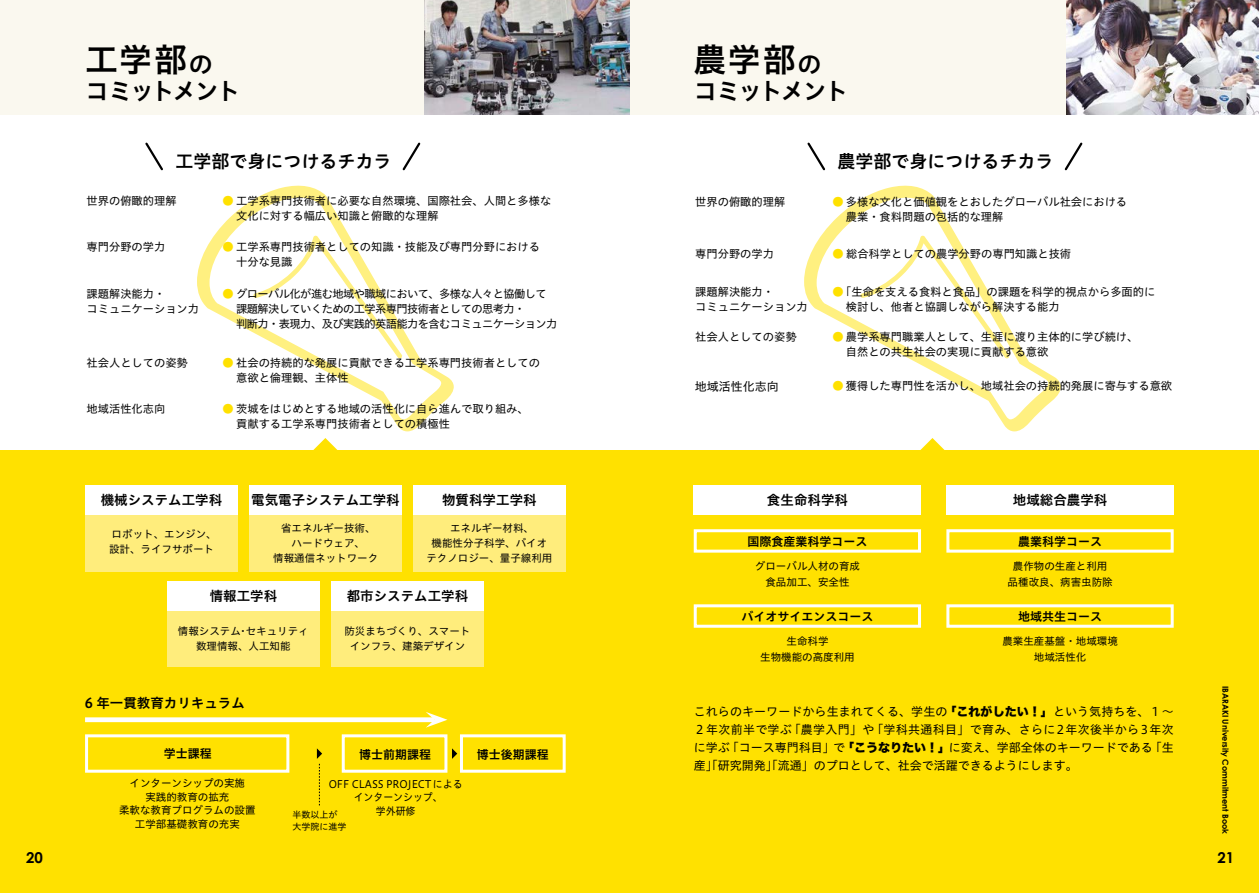
<style>
.page{position:relative;width:1259px;height:893px;background:#fff}
.page>*{position:absolute;margin:0;border:0;box-sizing:border-box;transform-origin:0 0}
.t1{font:33px "Hiragino UD Sans Std N W6";letter-spacing:.05em;color:#000}
.t2{font:24px "Hiragino UD Sans Std N W6";letter-spacing:-.085em;color:#000}
.t3{font:18px "Hiragino UD Sans Std N W6";color:#000}
.t4{font:700 15px "Century Gothic";color:#000}
.t5{font:13.5px "Hiragino UD Sans Std N W6";color:#000}
.t6{font:12px/18px "Hiragino UD Sans Std N W4";color:#000;text-align:justify}
.t7{font:12px "Hiragino UD Sans Std N W6";color:#000}
.t8{font:11.25px/15px "Hiragino UD Sans Std N W4";color:#000}
.t9{font:11.25px/15px "Hiragino UD Sans Std N W4";letter-spacing:-.05em;color:#000}
.t10{font:10.5px/15px "Hiragino UD Sans Std N W4";color:#000;text-align:center}
.t11{font:10.5px/13.5px "Hiragino UD Sans Std N W4";color:#000;text-align:center;scale:.94 1}
.t12{font:9px/12px "Hiragino UD Sans Std N W4";color:#000}
.t13{font:700 8.25px "Century Gothic";color:#000}
.s1{font-size:24px}
.s2{color:#ffe100}
.s3{font-family:"Hira Kaku Std N W8"}
</style>
<div class="page">
<div style="left:0;top:0;width:1259px;height:115px;background:#faf8ef"></div>
<div style="left:0;top:451px;width:1259px;height:442px;background:#ffe100"></div>
<img style="left:1066px;top:0;width:193px;height:115px">
<img style="left:424px;top:0;width:205px;height:115px">
<svg style="left:309px;top:438px;width:33px;height:13px"></svg>
<svg style="left:916px;top:438px;width:33px;height:13px"></svg>
<svg style="left:804px;top:185px;width:257px;height:246px"></svg>
<svg style="left:860px;top:235px;width:149px;height:123px"></svg>
<svg style="left:197px;top:185px;width:257px;height:246px"></svg>
<svg style="left:253px;top:235px;width:149px;height:123px"></svg>
<div style="left:694px;top:529px;width:227px;height:24px;border:3px solid #fff"></div>
<div style="left:694px;top:604px;width:227px;height:24px;border:3px solid #fff"></div>
<div style="left:946px;top:529px;width:227px;height:24px;border:3px solid #fff"></div>
<div style="left:946px;top:604px;width:227px;height:24px;border:3px solid #fff"></div>
<div style="left:694px;top:485px;width:227px;height:29px;background:#fff"></div>
<div style="left:946px;top:485px;width:228px;height:29px;background:#fff"></div>
<div style="left:85px;top:515px;width:153px;height:56px;background:#ffed7c"></div>
<div style="left:249px;top:515px;width:153px;height:56px;background:#ffed7c"></div>
<div style="left:413px;top:515px;width:153px;height:56px;background:#ffed7c"></div>
<div style="left:85px;top:485px;width:153px;height:29px;background:#fff"></div>
<div style="left:249px;top:485px;width:153px;height:29px;background:#fff"></div>
<div style="left:413px;top:485px;width:153px;height:29px;background:#fff"></div>
<div style="left:167px;top:611px;width:153px;height:56px;background:#ffed7c"></div>
<div style="left:331px;top:611px;width:153px;height:56px;background:#ffed7c"></div>
<div style="left:167px;top:582px;width:153px;height:29px;background:#fff"></div>
<div style="left:331px;top:582px;width:153px;height:29px;background:#fff"></div>
<div style="left:85px;top:734px;width:204px;height:39px;background:#ffe100;border:3px solid #fff"></div>
<div style="left:342px;top:734px;width:105px;height:39px;background:#ffe100;border:3px solid #fff"></div>
<div style="left:460px;top:734px;width:105px;height:39px;background:#ffe100;border:3px solid #fff"></div>
<div style="left:85px;top:717px;width:349px;height:5px;background:#fff"></div>
<svg style="left:426px;top:712px;width:21px;height:16px"></svg>
<svg style="left:452px;top:748px;width:5px;height:11px"></svg>
<svg style="left:317px;top:748px;width:5px;height:57px"></svg>
<svg style="left:1064px;top:142px;width:19px;height:29px"></svg>
<svg style="left:807px;top:142px;width:19px;height:29px"></svg>
<svg style="left:402px;top:142px;width:19px;height:29px"></svg>
<svg style="left:145px;top:142px;width:18px;height:29px"></svg>
<h1 class="t1" style="left:85px;top:34px;width:129px">工学部<span class="s1">の</span></h1>
<h2 class="t2" style="left:85px;top:72px;width:157px">コミットメント</h2>
<h1 class="t1" style="left:693px;top:34px;width:130px">農学部<span class="s1">の</span></h1>
<h2 class="t2" style="left:693px;top:72px;width:157px">コミットメント</h2>
<h3 class="t3" style="left:175px;top:147px;width:217px">工学部で身につけるチカラ</h3>
<h3 class="t3" style="left:837px;top:147px;width:217px">農学部で身につけるチカラ</h3>
<p class="t8" style="left:87px;top:193px;width:91px">世界の俯瞰的理解</p>
<p class="t8" style="left:236px;top:193px;width:316px;text-indent:-14px"><span class="s2">●</span> 工学系専門技術者に必要な自然環境、国際社会、人間と多様な文化に対する幅広い知識と俯瞰的な理解</p>
<p class="t8" style="left:87px;top:238px;width:80px">専門分野の学力</p>
<p class="t8" style="left:236px;top:238px;width:305px;text-indent:-14px"><span class="s2">●</span> 工学系専門技術者としての知識・技能及び専門分野における十分な見識</p>
<p class="t8" style="left:87px;top:285px;width:114px">課題解決能力・<br>コミュニケーション力</p>
<p class="t9" style="left:236px;top:285px;width:323px;text-indent:-14px"><span class="s2">●</span> グローバル化が進む地域や職域において、多様な人々と協働して課題解決していくための工学系専門技術者としての思考力・<br>判断力・表現力、及び実践的英語能力を含むコミュニケーション力</p>
<p class="t8" style="left:87px;top:355px;width:103px">社会人としての姿勢</p>
<p class="t8" style="left:87px;top:401px;width:80px">地域活性化志向</p>
<p class="t8" style="left:236px;top:355px;width:305px;text-indent:-14px"><span class="s2">●</span> 社会の持続的な発展に貢献できる工学系専門技術者としての意欲と倫理観、主体性</p>
<p class="t8" style="left:236px;top:401px;width:294px;text-indent:-14px"><span class="s2">●</span> 茨城をはじめとする地域の活性化に自ら進んで取り組み、貢献する工学系専門技術者としての積極性</p>
<p class="t5" style="left:101px;top:489px;width:123px">機械システム工学科</p>
<p class="t5" style="left:251px;top:489px;width:150px">電気電子システム工学科</p>
<p class="t5" style="left:442px;top:489px;width:96px">物質科学工学科</p>
<p class="t10" style="left:109px;top:526px;width:109px;text-align:left">ロボット、エンジン、設計、ライフサポート</p>
<p class="t10" style="left:273px;top:520px;width:106px">省エネルギー技術、ハードウェア、<br>情報通信ネットワーク</p>
<p class="t5" style="left:210px;top:586px;width:69px">情報工学科</p>
<p class="t5" style="left:347px;top:586px;width:123px">都市システム工学科</p>
<p class="t10" style="left:344px;top:623px;width:127px">防災まちづくり、スマートインフラ、建築デザイン</p>
<p class="t10" style="left:426px;top:520px;width:127px">エネルギー材料、<br>機能性分子科学、バイオテクノロジー、量子線利用</p>
<p class="t10" style="left:178px;top:623px;width:132px">情報システム・セキュリティ数理情報、人工知能</p>
<p class="t5" style="left:85px;top:693px;width:162px">6 年一貫教育カリキュラム</p>
<p class="t7" style="left:164px;top:744px;width:50px">学士課程</p>
<p class="t7" style="left:359px;top:745px;width:73px">博士前期課程</p>
<p class="t7" style="left:477px;top:745px;width:73px">博士後期課程</p>
<p class="t10" style="left:119px;top:776px;width:138px;line-height:13.5px">インターンシップの実施<br>実践的教育の拡充<br>柔軟な教育プログラムの設置工学部基礎教育の充実</p>
<p class="t11" style="left:329px;top:776px;width:144px">OFF CLASS PROJECT によるインターンシップ、<br>学外研修</p>
<p class="t12" style="left:292px;top:808px;width:55px">半数以上が大学院に進学</p>
<p class="t8" style="left:695px;top:193px;width:91px">世界の俯瞰的理解</p>
<p class="t8" style="left:846px;top:193px;width:283px;text-indent:-14px"><span class="s2">●</span> 多様な文化と価値観をとおしたグローバル社会における農業・食料問題の包括的な理解</p>
<p class="t8" style="left:695px;top:245px;width:80px">専門分野の学力</p>
<p class="t8" style="left:832px;top:245px;width:240px"><span class="s2">●</span> 総合科学としての農学分野の専門知識と技術</p>
<p class="t8" style="left:695px;top:284px;width:114px">課題解決能力・<br>コミュニケーション力</p>
<p class="t8" style="left:695px;top:329px;width:103px">社会人としての姿勢</p>
<p class="t6" style="left:695px;top:377px;width:85px">地域活性化志向</p>
<p class="t8" style="left:846px;top:284px;width:311px;text-indent:-14px"><span class="s2">●</span>「生命を支える食料と食品」の課題を科学的視点から多面的に検討し、他者と協調しながら解決する能力</p>
<p class="t8" style="left:846px;top:329px;width:294px;text-indent:-14px"><span class="s2">●</span> 農学系専門職業人として、生涯に渡り主体的に学び続け、自然との共生社会の実現に貢献する意欲</p>
<p class="t8" style="left:832px;top:378px;width:341px"><span class="s2">●</span> 獲得した専門性を活かし、地域社会の持続的発展に寄与する意欲</p>
<p class="t5" style="left:767px;top:489px;width:82px">食生命科学科</p>
<p class="t5" style="left:1013px;top:489px;width:96px">地域総合農学科</p>
<p class="t7" style="left:747px;top:532px;width:121px">国際食産業科学コース</p>
<p class="t7" style="left:1018px;top:532px;width:85px">農業科学コース</p>
<p class="t10" style="left:755px;top:557px;width:106px;line-height:16.5px">グローバル人材の育成食品加工、安全性</p>
<p class="t10" style="left:1007px;top:557px;width:106px;line-height:16.5px">農作物の生産と利用品種改良、病害虫防除</p>
<p class="t7" style="left:741px;top:608px;width:133px">バイオサイエンスコース</p>
<p class="t7" style="left:1018px;top:608px;width:85px">地域共生コース</p>
<p class="t10" style="left:760px;top:632px;width:96px;line-height:16.5px">生命科学<br>生物機能の高度利用</p>
<p class="t10" style="left:1002px;top:632px;width:117px;line-height:16.5px">農業生産基盤・地域環境地域活性化</p>
<p class="t6" style="left:694px;top:702px;width:481px">これらのキーワードから生まれてくる、学生の<span class="s3">「これがしたい！」</span>という気持ちを、１～２年次前半で学ぶ「農学入門」や「学科共通科目」で育み、さらに2年次後半から3年次に学ぶ「コース専門科目」で<span class="s3">「こうなりたい！」</span>に変え、学部全体のキーワードである「生産」「研究開発」「流通」のプロとして、社会で活躍できるようにします。</p>
<p class="t13" style="left:1230px;top:686px;width:150px;rotate:90deg">IBARAKI University Commitment Book</p>
<h3 class="t4" style="left:26px;top:848px;width:18px">20</h3>
<h3 class="t4" style="left:1217px;top:848px;width:18px">21</h3>
</div>
